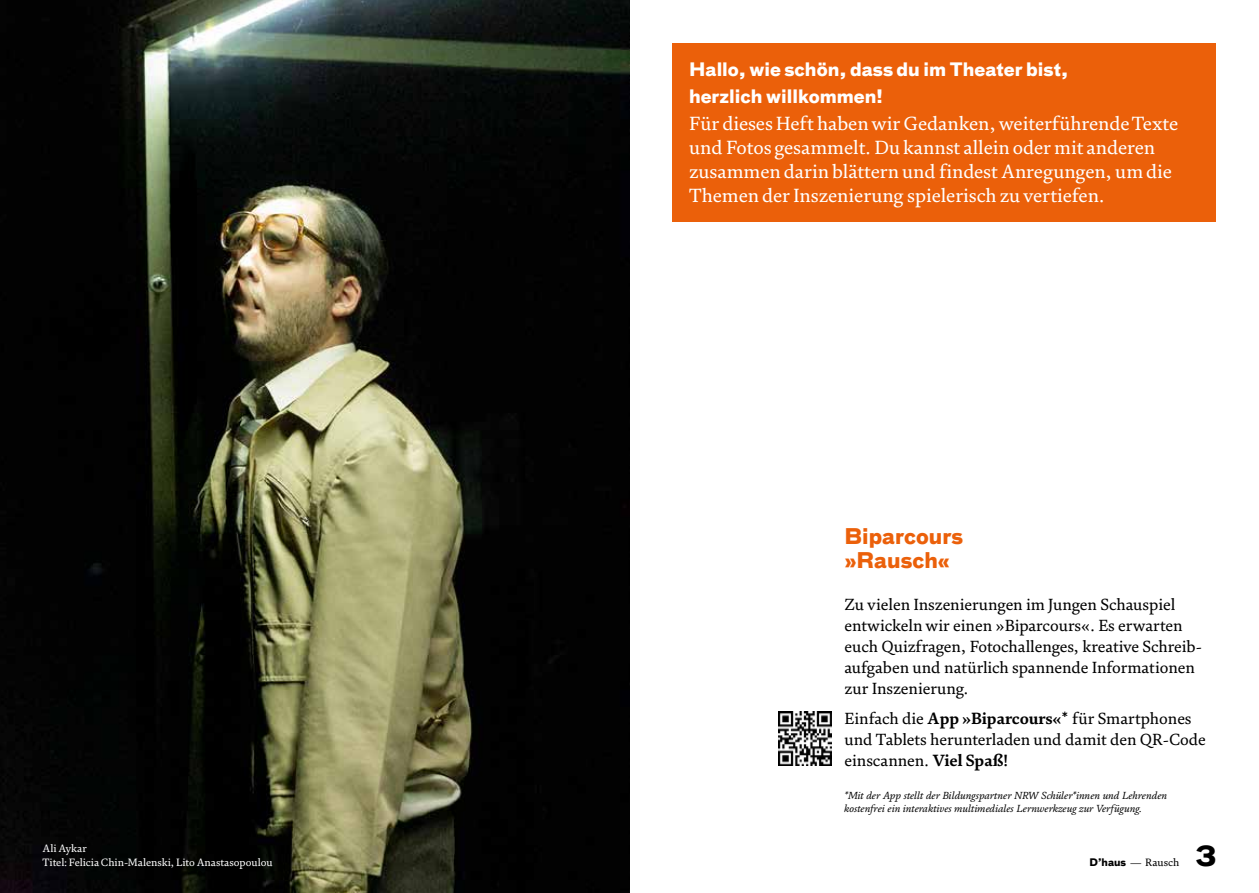
<style>
.page{position:relative;width:1259px;height:893px;background:#fff}
.page>*{position:absolute;margin:0;border:0;box-sizing:border-box;transform-origin:0 0}
.t1{font:700 27px "Bau Pro";color:#000}
.t2{font:700 21px/24px "Bau Pro";color:#eb600a}
.t3{font:19.5px/24px "FS Brabo";color:#fff}
.t4{font:700 18px/27px "Bau Pro";color:#fff}
.t5{font:16.5px/21px "FS Brabo";letter-spacing:-.005em;color:#000}
.t6{font:10.8px/14.7px "FS Brabo";color:#fff}
.t7{font:10.8px "FS Brabo";color:#000}
.t8{font:italic 10.5px/12.6px "FS Brabo";letter-spacing:-.01em;color:#000}
.s1{font-weight:700}
.s2{font-family:"Bau Pro";font-weight:700;font-size:10.2px}
</style>
<div class="page">
<img style="left:0;top:0;width:629px;height:893px">
<div style="left:672px;top:44px;width:543px;height:178px;background:#eb600a"></div>
<img style="left:778px;top:712px;width:54px;height:53px">
<p class="t6" style="left:43px;top:840px;width:232px">Ali Aykar<br>Titel: Felicia Chin-Malenski, Lito Anastasopoulou</p>
<p class="t4" style="left:689px;top:54px;width:381px">Hallo, wie schön, dass du im Theater bist, herzlich willkommen!</p>
<p class="t3" style="left:689px;top:110px;width:491px">Für dieses Heft haben wir Gedanken, weiterführende Texte und Fotos gesammelt. Du kannst allein oder mit anderen zusammen darin blättern und findest Anregungen, um die Themen der Inszenierung spielerisch zu vertiefen.</p>
<p class="t2" style="left:844px;top:522px;width:120px">Biparcours »Rausch«</p>
<p class="t5" style="left:844px;top:593px;width:357px">Zu vielen Inszenierungen im Jungen Schauspiel entwickeln wir einen »Biparcours«. Es erwarten euch Quizfragen, Fotochallenges, kreative Schreib&shy;aufgaben und natürlich spannende Informationen zur Inszenierung.</p>
<p class="t5" style="left:844px;top:707px;width:363px">Einfach die <span class="s1">App »Biparcours«*</span> für Smartphones und Tablets herunterladen und damit den QR-Code einscannen. <span class="s1">Viel Spaß!</span></p>
<p class="t8" style="left:844px;top:789px;width:325px">*Mit der App stellt der Bildungspartner NRW Schüler*innen und Lehrenden kostenfrei ein interaktives multimediales Lernwerkzeug zur Verfügung.</p>
<p class="t7" style="left:1089px;top:855px;width:91px"><span class="s2">D’haus</span> — Rausch</p>
<h1 class="t1" style="left:1196px;top:833px;width:22px">3</h1>
</div>
